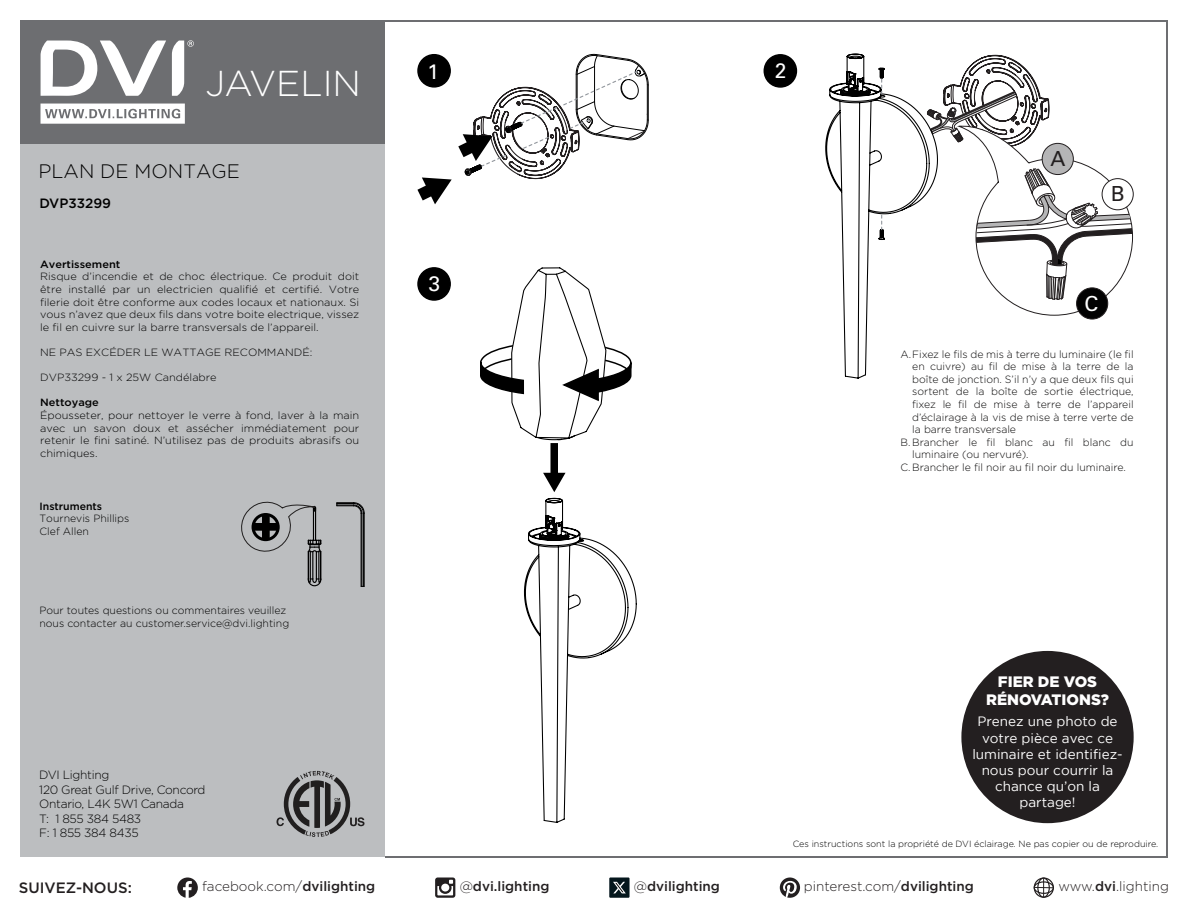
<style>
.page{position:relative;width:1188px;height:918px;background:#fff}
.page>*{position:absolute;margin:0;border:0;box-sizing:border-box;transform-origin:0 0}
.t1{font:300 36px "Gotham";color:#fff}
.t2{font:21px "Univers LT Std";color:#fff}
.t3{font:20.85px "Univers LT Std";color:#231f20}
.t4{font:20.85px "Univers LT Std";color:#fff}
.t5{font:300 19.5px "Gotham";color:#000}
.t6{font:900 15.15px/18.1px "Gotham";color:#fff;text-align:center}
.t7{font:500 15px "Gotham";color:#231f20}
.t8{font:13.5px/16.2px "Gotham";color:#fff;text-align:center}
.t9{font:300 13.5px "Gotham";color:#231f20}
.t10{font:500 13.5px "Gotham";color:#231f20}
.t11{font:500 13.5px "Gotham";color:#000}
.t12{font:300 12px/14.4px "Gotham";letter-spacing:-.025em;color:#000}
.t13{font:300 10.5px/12.6px "Gotham";color:#000;text-align:justify;scale:1.05 1}
.t14{font:300 10.5px "Gotham";color:#090808}
.t15{font:300 10.5px/12.6px "Gotham";color:#000}
.t16{font:500 10.5px "Gotham";color:#000;scale:1.05 1}
.t17{font:500 10.5px "Gotham";color:#000}
.t18{font:300 9px "Gotham";color:#000}
.s1{font-weight:500}
.s2{font-weight:300}
</style>
<div class="page">
<div style="left:20px;top:21px;width:365px;height:836px;background:#bcbec0"></div>
<div style="left:20px;top:20px;width:365px;height:124px;background:#6d6e71"></div>
<hr style="left:385px;top:856px;width:783px;height:1px;background:#6d6e71">
<hr style="left:383px;top:20px;width:785px;height:1px;background:#6d6e71">
<hr style="left:1167px;top:20px;width:1px;height:837px;background:#6d6e71">
<svg style="left:177px;top:878px;width:21px;height:20px"></svg>
<svg style="left:435px;top:878px;width:20px;height:20px"></svg>
<svg style="left:780px;top:878px;width:20px;height:20px"></svg>
<svg style="left:1034px;top:878px;width:20px;height:20px"></svg>
<div style="left:609px;top:878px;width:21px;height:20px;background:#05171d"></div>
<svg style="left:613px;top:882px;width:13px;height:11px"></svg>
<svg style="left:41px;top:104px;width:144px;height:20px;background:#e0e1e1"></svg>
<svg style="left:41px;top:41px;width:125px;height:55px"></svg>
<svg style="left:172px;top:40px;width:22px;height:56px"></svg>
<svg style="left:277px;top:771px;width:88px;height:66px"></svg>
<svg style="left:241px;top:501px;width:81px;height:86px"></svg>
<hr style="left:363px;top:513px;width:1px;height:73px;background:#000">
<hr style="left:362px;top:513px;width:1px;height:73px;background:#000">
<hr style="left:361px;top:513px;width:1px;height:73px;background:#000">
<hr style="left:364px;top:513px;width:1px;height:73px;background:#000">
<svg style="left:337px;top:502px;width:28px;height:12px"></svg>
<div style="left:961px;top:651px;width:173px;height:172px;background:#231f20;border-radius:50%"></div>
<svg style="left:417px;top:54px;width:232px;height:151px"></svg>
<div style="left:418px;top:55px;width:32px;height:32px;background:#000;border-radius:50%"></div>
<div style="left:417px;top:54px;width:34px;height:34px;border:2px solid #000;border-radius:50%"></div>
<div style="left:764px;top:55px;width:32px;height:32px;background:#000;border-radius:50%"></div>
<div style="left:764px;top:54px;width:33px;height:34px;border:2px solid #000;border-radius:50%"></div>
<div style="left:1102px;top:178px;width:32px;height:32px;border:1px solid #231f20;border-radius:50%"></div>
<div style="left:418px;top:268px;width:32px;height:32px;background:#000;border-radius:50%"></div>
<div style="left:417px;top:267px;width:34px;height:34px;border:2px solid #000;border-radius:50%"></div>
<div style="left:550px;top:443px;width:8px;height:33px;background:#000"></div>
<svg style="left:523px;top:473px;width:114px;height:350px"></svg>
<svg style="left:480px;top:267px;width:152px;height:174px"></svg>
<svg style="left:825px;top:53px;width:308px;height:326px"></svg>
<h1 class="t1" style="left:206px;top:60px;width:157px">JAVELIN</h1>
<h3 class="t5" style="left:39px;top:159px;width:203px">PLAN DE MONTAGE</h3>
<p class="t11" style="left:39px;top:194px;width:73px">DVP33299</p>
<p class="t16" style="left:40px;top:257px;width:78px">Avertissement</p>
<p class="t13" style="left:40px;top:270px;width:305px">Risque d’incendie et de choc électrique. Ce produit doit être installé par un electricien qualifié et certifié. Votre filerie doit être conforme aux codes locaux et nationaux. Si vous n’avez que deux fils dans votre boite electrique, vissez le fil en cuivre sur la barre transversals de l’appareil.</p>
<p class="t13" style="left:40px;top:346px;width:261px">NE PAS EXCÉDER LE WATTAGE RECOMMANDÉ:</p>
<p class="t13" style="left:40px;top:371px;width:170px">DVP33299 - 1 x 25W Candélabre</p>
<p class="t16" style="left:40px;top:396px;width:57px">Nettoyage</p>
<p class="t13" style="left:40px;top:409px;width:305px">Épousseter, pour nettoyer le verre à fond, laver à la main avec un savon doux et assécher immédiatement pour retenir le fini satiné. N’utilisez pas de produits abrasifs ou chimiques.</p>
<p class="t17" style="left:40px;top:499px;width:64px">Instruments</p>
<p class="t15" style="left:40px;top:512px;width:91px">Tournevis Phillips<br>Clef Allen</p>
<p class="t15" style="left:39px;top:604px;width:251px">Pour toutes questions ou commentaires veuillez nous contacter au customer.service@dvi.lighting</p>
<p class="t12" style="left:39px;top:768px;width:168px">DVI Lighting<br>120 Great Gulf Drive, Concord<br>Ontario, L4K 5W1 Canada<br>T: 1 855 384 5483<br>F: 1 855 384 8435</p>
<h2 class="t2" style="left:428px;top:59px;width:13px">1</h2>
<h2 class="t2" style="left:775px;top:58px;width:13px">2</h2>
<h2 class="t2" style="left:428px;top:271px;width:13px">3</h2>
<h3 class="t3" style="left:1050px;top:146px;width:17px">A</h3>
<h3 class="t3" style="left:1111px;top:182px;width:15px">B</h3>
<h3 class="t4" style="left:1084px;top:292px;width:15px">C</h3>
<p class="t14" style="left:901px;top:347px;width:235px">A.Fixez le fils de mis à terre du luminaire (le fil</p>
<p class="t14" style="left:912px;top:360px;width:223px">en cuivre) au fil de mise à la terre de la</p>
<p class="t14" style="left:912px;top:373px;width:223px">boîte de jonction. S’il n’y a que deux fils qui</p>
<p class="t14" style="left:912px;top:385px;width:223px">sortent de la boîte de sortie électrique,</p>
<p class="t14" style="left:912px;top:398px;width:223px">fixez le fil de mise à terre de l’appareil</p>
<p class="t14" style="left:912px;top:410px;width:223px">d’éclairage à la vis de mise à terre verte de</p>
<p class="t14" style="left:912px;top:423px;width:105px">la barre transversale</p>
<p class="t14" style="left:901px;top:436px;width:235px">B. Brancher le fil blanc au fil blanc du</p>
<p class="t14" style="left:912px;top:448px;width:118px">luminaire (ou nervuré).</p>
<p class="t14" style="left:901px;top:461px;width:227px">C.Brancher le fil noir au fil noir du luminaire.</p>
<h3 class="t6" style="left:986px;top:673px;width:124px">FIER DE VOS<br>RÉNOVATIONS?</h3>
<p class="t8" style="left:972px;top:713px;width:152px">Prenez une photo de votre pièce avec ce luminaire et identifiez&shy;nous pour courrir la chance qu’on la partage!</p>
<p class="t18" style="left:793px;top:838px;width:367px">Ces instructions sont la propriété de DVI éclairage. Ne pas copier ou de reproduire.</p>
<h3 class="t7" style="left:19px;top:878px;width:114px">SUIVEZ-NOUS:</h3>
<p class="t9" style="left:202px;top:878px;width:175px">facebook.com/<span class="s1">dvilighting</span></p>
<p class="t10" style="left:460px;top:878px;width:91px"><span class="s2">@</span>dvi.lighting</p>
<p class="t10" style="left:634px;top:878px;width:88px"><span class="s2">@</span>dvilighting</p>
<p class="t9" style="left:804px;top:878px;width:172px">pinterest.com/<span class="s1">dvilighting</span></p>
<p class="t9" style="left:1058px;top:878px;width:112px">www.<span class="s1">dvi</span>.lighting</p>
</div>
